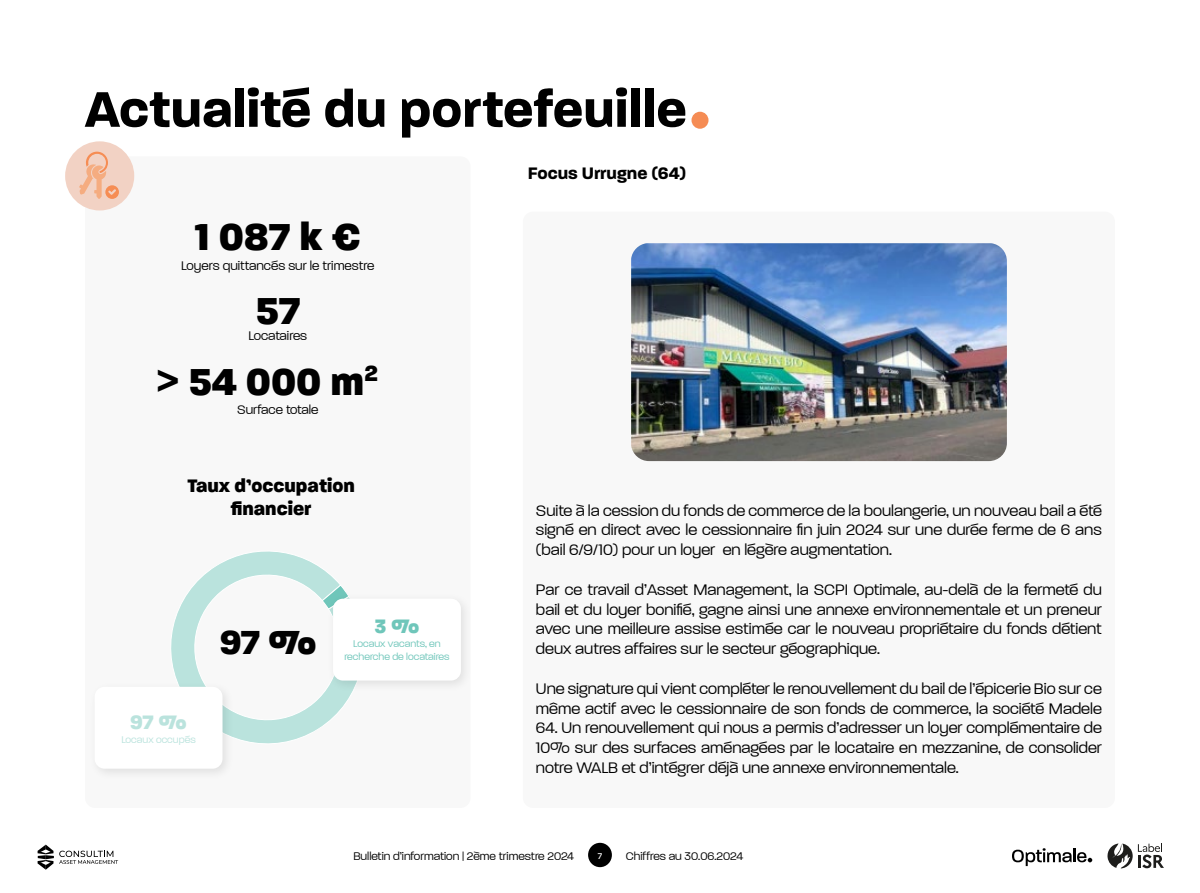
<style>
.page{position:relative;width:1200px;height:893px;background:#fff}
.page>*{position:absolute;margin:0;border:0;box-sizing:border-box;transform-origin:0 0}
.t1{font:700 54px "Paralucent";color:#000}
.t2{font:800 40.5px "Paralucent";color:#000}
.t3{font:800 36px "Paralucent";color:#000}
.t4{font:800 21px "Paralucent";color:#bae3dd}
.t5{font:800 21px "Paralucent";color:#6fc6ba}
.t6{font:800 19.5px/23.4px "Paralucent";color:#000;text-align:center}
.t7{font:700 18px "Paralucent";color:#000}
.t8{font:300 16.5px/19.8px "Paralucent";color:#000;text-align:justify}
.t9{font:300 13.5px "Paralucent";color:#000}
.t10{font:300 12px "Paralucent";color:#000}
.t11{font:300 10.5px/12.6px "Paralucent";color:#6fc6ba;text-align:center}
.t12{font:300 10.5px "Paralucent";color:#bae3dd}
.t13{font:500 9px "Paralucent";color:#fff}
.s1{font-family:"Arial";font-weight:700}
</style>
<div class="page">
<div style="left:588px;top:843px;width:24px;height:24px;background:#000;border-radius:50%"></div>
<svg style="left:1012px;top:848px;width:80px;height:18px"></svg>
<svg style="left:38px;top:845px;width:80px;height:25px"></svg>
<svg style="left:1107px;top:843px;width:57px;height:25px"></svg>
<div style="left:523px;top:212px;width:592px;height:596px;background:#f8f8f8;border-radius:10px"></div>
<div style="left:85px;top:156px;width:386px;height:652px;background:#f8f8f8;border-radius:10px"></div>
<svg style="left:171px;top:551px;width:180px;height:193px"></svg>
<svg style="left:321px;top:584px;width:29px;height:26px"></svg>
<div style="left:692px;top:112px;width:17px;height:17px;background:#f58c54;border-radius:50%"></div>
<div style="left:65px;top:141px;width:69px;height:69px;background:#f2d2c4;border-radius:50%"></div>
<svg style="left:79px;top:152px;width:40px;height:47px"></svg>
<div style="left:327px;top:592px;width:146px;height:101px;background:#000;opacity:.1"></div>
<div style="left:333px;top:599px;width:128px;height:82px;background:#fff;border-radius:10px"></div>
<div style="left:89px;top:681px;width:146px;height:100px;background:#000;opacity:.1"></div>
<div style="left:95px;top:687px;width:128px;height:82px;background:#fff;border-radius:10px"></div>
<img style="left:631px;top:243px;width:376px;height:218px">
<h1 class="t1" style="left:85px;top:77px;width:603px">Actualité du portefeuille</h1>
<h2 class="t2" style="left:195px;top:212px;width:168px">1 087 k €</h2>
<p class="t9" style="left:181px;top:258px;width:195px">Loyers quittancés sur le trimestre</p>
<h2 class="t2" style="left:255px;top:286px;width:46px">57</h2>
<p class="t9" style="left:248px;top:328px;width:60px">Locataires</p>
<h2 class="t2" style="left:156px;top:357px;width:223px"><span class="s1">&gt;</span> 54 000 m<sup>2</sup></h2>
<p class="t9" style="left:237px;top:402px;width:83px">Surface totale</p>
<p class="t6" style="left:187px;top:474px;width:169px">Taux d’occupation financier</p>
<p class="t4" style="left:130px;top:709px;width:58px">97 %</p>
<p class="t12" style="left:121px;top:734px;width:76px">Locaux occupés</p>
<h3 class="t3" style="left:220px;top:620px;width:99px">97 %</h3>
<p class="t5" style="left:374px;top:613px;width:47px">3 %</p>
<p class="t11" style="left:344px;top:638px;width:107px">Locaux vacants, en recherche de locataires</p>
<p class="t7" style="left:528px;top:162px;width:160px">Focus Urrugne (64)</p>
<p class="t8" style="left:536px;top:500px;width:567px">Suite à la cession du fonds de commerce de la boulangerie, un nouveau bail a été signé en direct avec le cessionnaire fin juin 2024 sur une durée ferme de 6 ans (bail 6/9/10) pour un loyer en légère augmentation.</p>
<p class="t8" style="left:536px;top:580px;width:567px">Par ce travail d’Asset Management, la SCPI Optimale, au-delà de la fermeté du bail et du loyer bonifié, gagne ainsi une annexe environnementale et un preneur avec une meilleure assise estimée car le nouveau propriétaire du fonds détient deux autres affaires sur le secteur géographique.</p>
<p class="t8" style="left:536px;top:679px;width:567px">Une signature qui vient compléter le renouvellement du bail de l’épicerie Bio sur ce même actif avec le cessionnaire de son fonds de commerce, la société Madele</p>
<p class="t8" style="left:536px;top:718px;width:567px">64. Un renouvellement qui nous a permis d’adresser un loyer complémentaire de 10% sur des surfaces aménagées par le locataire en mezzanine, de consolider notre WALB et d’intégrer déjà une annexe environnementale.</p>
<p class="t10" style="left:353px;top:849px;width:222px">Bulletin d’information | 2ème trimestre 2024</p>
<p class="t13" style="left:598px;top:850px;width:6px">7</p>
<p class="t10" style="left:626px;top:849px;width:119px">Chiffres au 30.06.2024</p>
</div>
